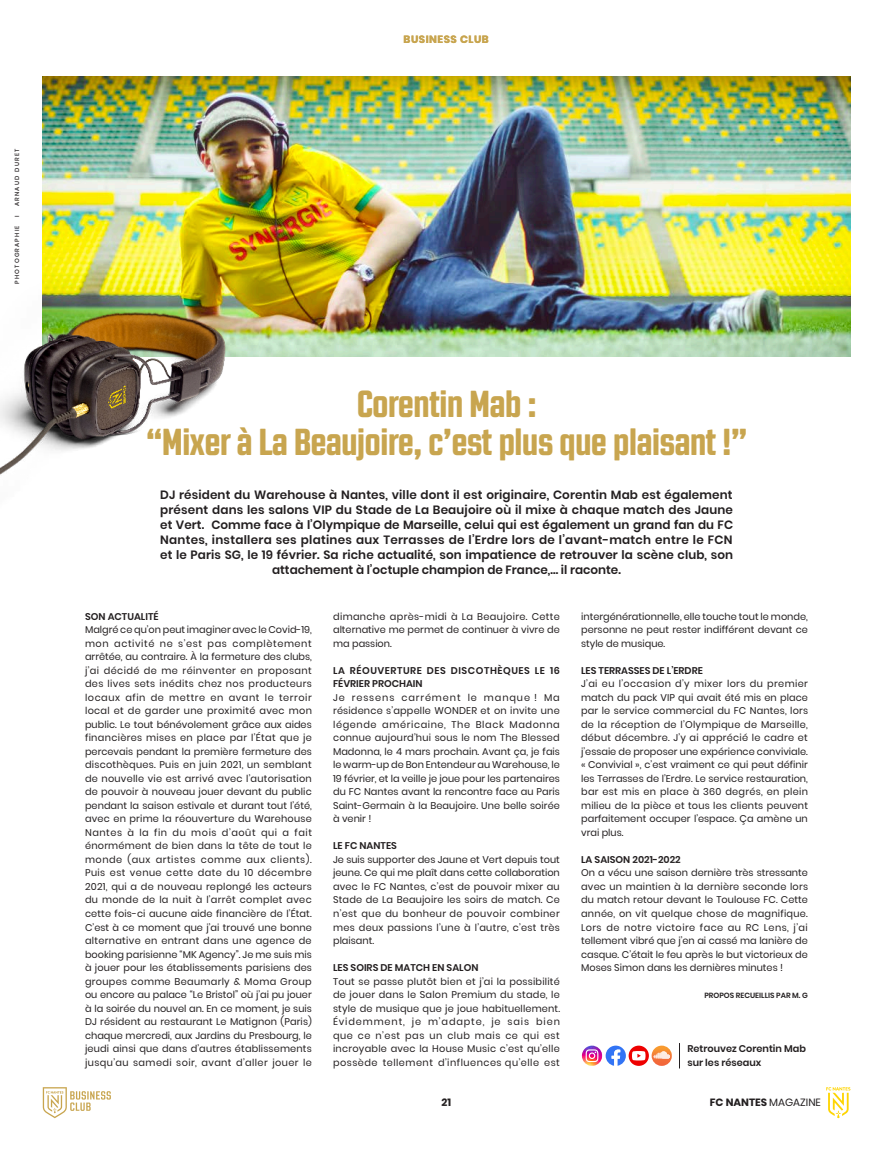
<style>
.page{position:relative;width:893px;height:1149px;background:#fff}
.page>*{position:absolute;margin:0;border:0;box-sizing:border-box;transform-origin:0 0}
.t1{font:800 37.5px "Revolution Gothic";letter-spacing:-.025em;color:#c8a54f}
.t2{font:600 12px/15px "Poppins";letter-spacing:.01em;color:#231f20;text-align:center}
.t3{font:700 10.5px "Poppins";color:#231f20}
.t4{font:700 10.5px "Poppins";letter-spacing:.05em;color:#c8a54f}
.t5{font:9.75px/13.5px "Poppins";letter-spacing:.005em;color:#231f20;text-align:justify}
.t6{font:600 9.75px/13.5px "Poppins";color:#231f20}
.t7{font:600 9.75px/13.5px "Poppins";letter-spacing:.055em;color:#231f20}
.t8{font:600 7.5px "Poppins";color:#231f20}
.t9{font:500 6px "Poppins";letter-spacing:.2em;color:#231f20}
.s1{font-weight:400}
</style>
<div class="page">
<svg style="left:826px;top:1087px;width:24px;height:30px"></svg>
<svg style="left:43px;top:1087px;width:68px;height:30px"></svg>
<img style="left:42px;top:77px;width:808px;height:279px">
<img style="left:582px;top:1045px;width:20px;height:20px">
<svg style="left:586px;top:1048px;width:12px;height:13px"></svg>
<svg style="left:606px;top:1045px;width:20px;height:20px"></svg>
<svg style="left:629px;top:1045px;width:20px;height:20px"></svg>
<svg style="left:632px;top:1050px;width:13px;height:10px"></svg>
<svg style="left:652px;top:1045px;width:20px;height:20px"></svg>
<svg style="left:679px;top:1043px;width:1px;height:25px"></svg>
<img style="left:0;top:260px;width:256px;height:215px">
<p class="t9" style="left:13px;top:206px;width:59px;rotate:-90deg">ARNAUD DURET</p>
<p class="t9" style="left:13px;top:216px;width:3px;rotate:-90deg">I</p>
<p class="t9" style="left:13px;top:284px;width:60px;rotate:-90deg">PHOTOGRAPHIE</p>
<p class="t4" style="left:404px;top:33px;width:87px">BUSINESS CLUB</p>
<p class="t1" style="left:357px;top:383px;width:182px">Corentin Mab :</p>
<p class="t1" style="left:146px;top:421px;width:603px">“Mixer à La Beaujoire, c’est plus que plaisant !”</p>
<p class="t2" style="left:160px;top:487px;width:574px">DJ résident du Warehouse à Nantes, ville dont il est originaire, Corentin Mab est également présent dans les salons VIP du Stade de La Beaujoire où il mixe à chaque match des Jaune et Vert. Comme face à l’Olympique de Marseille, celui qui est également un grand fan du FC Nantes, installera ses platines aux Terrasses de l’Erdre lors de l’avant-match entre le FCN et le Paris SG, le 19 février. Sa riche actualité, son impatience de retrouver la scène club, son attachement à l’octuple champion de France,… il raconte.</p>
<p class="t6" style="left:85px;top:609px;width:75px">SON ACTUALITÉ</p>
<p class="t5" style="left:85px;top:623px;width:228px">Malgré ce qu’on peut imaginer avec le Covid-19, mon activité ne s’est pas complètement arrêtée, au contraire. À la fermeture des clubs, j’ai décidé de me réinventer en proposant des lives sets inédits chez nos producteurs locaux afin de mettre en avant le terroir local et de garder une proximité avec mon public. Le tout bénévolement grâce aux aides financières mises en place par l’État que je percevais pendant la première fermeture des discothèques. Puis en juin 2021, un semblant de nouvelle vie est arrivé avec l’autorisation de pouvoir à nouveau jouer devant du public pendant la saison estivale et durant tout l’été, avec en prime la réouverture du Warehouse Nantes à la fin du mois d’août qui a fait énormément de bien dans la tête de tout le monde (aux artistes comme aux clients).<br>Puis est venue cette date du 10 décembre 2021, qui a de nouveau replongé les acteurs du monde de la nuit à l’arrêt complet avec cette fois-ci aucune aide financière de l’État.<br>C’est à ce moment que j’ai trouvé une bonne alternative en entrant dans une agence de booking parisienne “MK Agency”. Je me suis mis à jouer pour les établissements parisiens des groupes comme Beaumarly &amp; Moma Group ou encore au palace “Le Bristol” où j’ai pu jouer à la soirée du nouvel an. En ce moment, je suis DJ résident au restaurant Le Matignon (Paris) chaque mercredi, aux Jardins du Presbourg, le jeudi ainsi que dans d’autres établissements jusqu’au samedi soir, avant d’aller jouer le</p>
<p class="t5" style="left:333px;top:609px;width:228px">dimanche après-midi à La Beaujoire. Cette alternative me permet de continuer à vivre de ma passion.</p>
<p class="t7" style="left:333px;top:663px;width:228px">LA RÉOUVERTURE DES DISCOTHÈQUES LE 16<br>FÉVRIER PROCHAIN</p>
<p class="t5" style="left:333px;top:690px;width:228px">Je ressens carrément le manque ! Ma résidence s’appelle WONDER et on invite une légende américaine, The Black Madonna connue aujourd’hui sous le nom The Blessed Madonna, le 4 mars prochain. Avant ça, je fais le warm-up de Bon Entendeur au Warehouse, le 19 février, et la veille je joue pour les partenaires du FC Nantes avant la rencontre face au Paris Saint-Germain à la Beaujoire. Une belle soirée à venir !</p>
<p class="t6" style="left:333px;top:839px;width:65px">LE FC NANTES</p>
<p class="t5" style="left:333px;top:852px;width:228px">Je suis supporter des Jaune et Vert depuis tout jeune. Ce qui me plaît dans cette collaboration avec le FC Nantes, c’est de pouvoir mixer au Stade de La Beaujoire les soirs de match. Ce n’est que du bonheur de pouvoir combiner mes deux passions l’une à l’autre, c’est très plaisant.</p>
<p class="t6" style="left:333px;top:960px;width:147px">LES SOIRS DE MATCH EN SALON</p>
<p class="t5" style="left:333px;top:974px;width:228px">Tout se passe plutôt bien et j’ai la possibilité de jouer dans le Salon Premium du stade, le style de musique que je joue habituellement.<br>Évidemment, je m’adapte, je sais bien que ce n’est pas un club mais ce qui est incroyable avec la House Music c’est qu’elle possède tellement d’influences qu’elle est</p>
<p class="t5" style="left:581px;top:609px;width:228px">intergénérationnelle, elle touche tout le monde, personne ne peut rester indifférent devant ce style de musique.</p>
<p class="t6" style="left:581px;top:663px;width:123px">LES TERRASSES DE L’ERDRE</p>
<p class="t5" style="left:581px;top:677px;width:228px">J’ai eu l’occasion d’y mixer lors du premier match du pack VIP qui avait été mis en place par le service commercial du FC Nantes, lors de la réception de l’Olympique de Marseille, début décembre. J’y ai apprécié le cadre et j’essaie de proposer une expérience conviviale. « Convivial », c’est vraiment ce qui peut définir les Terrasses de l’Erdre. Le service restauration, bar est mis en place à 360 degrés, en plein milieu de la pièce et tous les clients peuvent parfaitement occuper l’espace. Ça amène un vrai plus.</p>
<p class="t6" style="left:581px;top:852px;width:101px">LA SAISON 2021-2022</p>
<p class="t5" style="left:581px;top:866px;width:228px">On a vécu une saison dernière très stressante avec un maintien à la dernière seconde lors du match retour devant le Toulouse FC. Cette année, on vit quelque chose de magnifique.<br>Lors de notre victoire face au RC Lens, j’ai tellement vibré que j’en ai cassé ma lanière de casque. C’était le feu après le but victorieux de Moses Simon dans les dernières minutes !</p>
<p class="t8" style="left:704px;top:990px;width:105px">PROPOS RECUEILLIS PAR M. G</p>
<p class="t6" style="left:687px;top:1041px;width:120px">Retrouvez Corentin Mab sur les réseaux</p>
<p class="t3" style="left:442px;top:1096px;width:11px">21</p>
<p class="t3" style="left:710px;top:1096px;width:113px">FC NANTES <span class="s1">MAGAZINE</span></p>
</div>
